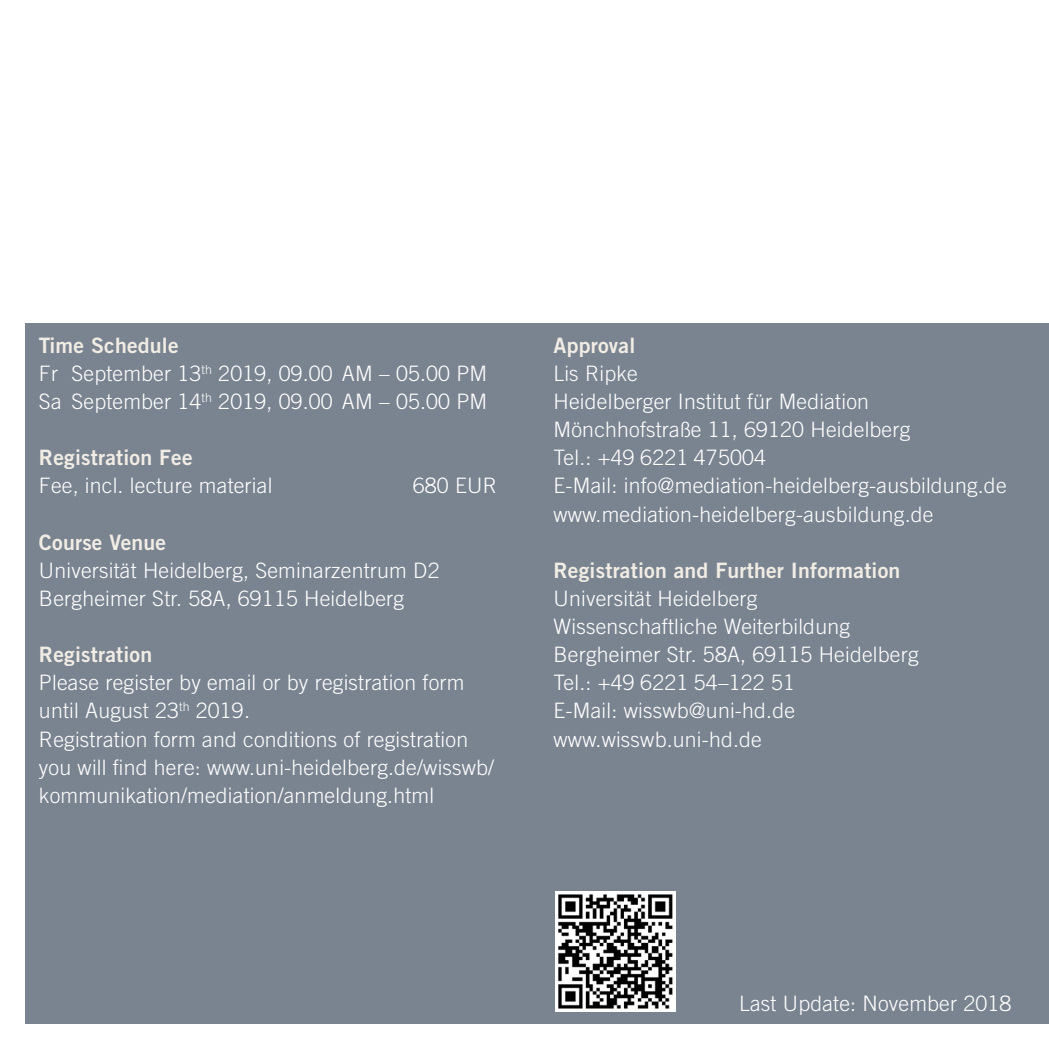
<style>
.page{position:relative;width:1049px;height:1049px;background:#fff}
.page>*{position:absolute;margin:0;border:0;box-sizing:border-box;transform-origin:0 0}
._00_Fließtext_Rückse{font:300 21.25px/28px "Trade Gothic LT Std";letter-spacing:.01em;color:#fff}
._07_Headline_Rücksei{font:21.25px "Trade Gothic LT Std Bd 2";letter-spacing:.01em;color:#f1ece4}
.Seminarzeiten{font:300 21.25px "Trade Gothic LT Std";letter-spacing:.01em;color:#fff}
.TN_Engelte{font:300 21.25px "Trade Gothic LT Std";letter-spacing:.01em;color:#fff}
</style>
<div class="page">
<div style="left:26px;top:324px;width:1023px;height:700px;background:#7a8490"></div>
<img style="left:556px;top:891px;width:120px;height:120px">
<p class="_07_Headline_Rücksei" style="left:39px;top:332px;width:141px">Time Schedule</p>
<p class="Seminarzeiten" style="left:39px;top:361px;width:450px">Fr September 13<sup>th</sup> 2019, 09.00 AM – 05.00 PM</p>
<p class="Seminarzeiten" style="left:39px;top:389px;width:450px">Sa September 14<sup>th</sup> 2019, 09.00 AM – 05.00 PM</p>
<p class="_07_Headline_Rücksei" style="left:39px;top:444px;width:155px">Registration Fee</p>
<p class="TN_Engelte" style="left:39px;top:473px;width:235px">Fee, incl. lecture material</p>
<p class="TN_Engelte" style="left:413px;top:473px;width:85px">680 EUR</p>
<p class="_07_Headline_Rücksei" style="left:39px;top:529px;width:129px">Course Venue</p>
<p class="_00_Fließtext_Rückse" style="left:39px;top:556px;width:402px">Universität Heidelberg, Seminarzentrum D2<br>Bergheimer Str. 58A, 69115 Heidelberg</p>
<p class="_07_Headline_Rücksei" style="left:39px;top:641px;width:115px">Registration</p>
<p class="_00_Fließtext_Rückse" style="left:39px;top:668px;width:457px">Please register by email or by registration form until August 23<sup>th</sup> 2019.<br>Registration form and conditions of registration you will find here: www.uni-heidelberg.de/wisswb/ kommunikation/mediation/anmeldung.html</p>
<p class="_07_Headline_Rücksei" style="left:553px;top:332px;width:83px">Approval</p>
<p class="_00_Fließtext_Rückse" style="left:553px;top:359px;width:86px">Lis Ripke</p>
<p class="_00_Fließtext_Rückse" style="left:553px;top:387px;width:358px">Heidelberger Institut für Mediation<br>Mönchhofstraße 11, 69120 Heidelberg</p>
<p class="_00_Fließtext_Rückse" style="left:553px;top:443px;width:455px">Tel.: +49 6221 475004<br>E-Mail: info@mediation-heidelberg-ausbildung.de www.mediation-heidelberg-ausbildung.de</p>
<p class="_07_Headline_Rücksei" style="left:553px;top:557px;width:348px">Registration and Further Information</p>
<p class="_00_Fließtext_Rückse" style="left:553px;top:584px;width:298px">Universität Heidelberg<br>Wissenschaftliche Weiterbildung</p>
<p class="_00_Fließtext_Rückse" style="left:553px;top:640px;width:367px">Bergheimer Str. 58A, 69115 Heidelberg<br>Tel.: +49 6221 54–122 51<br>E-Mail: wisswb@uni-hd.de www.wisswb.uni-hd.de</p>
<p class="_00_Fließtext_Rückse" style="left:739px;top:989px;width:274px">Last Update: November 2018</p>
</div>
